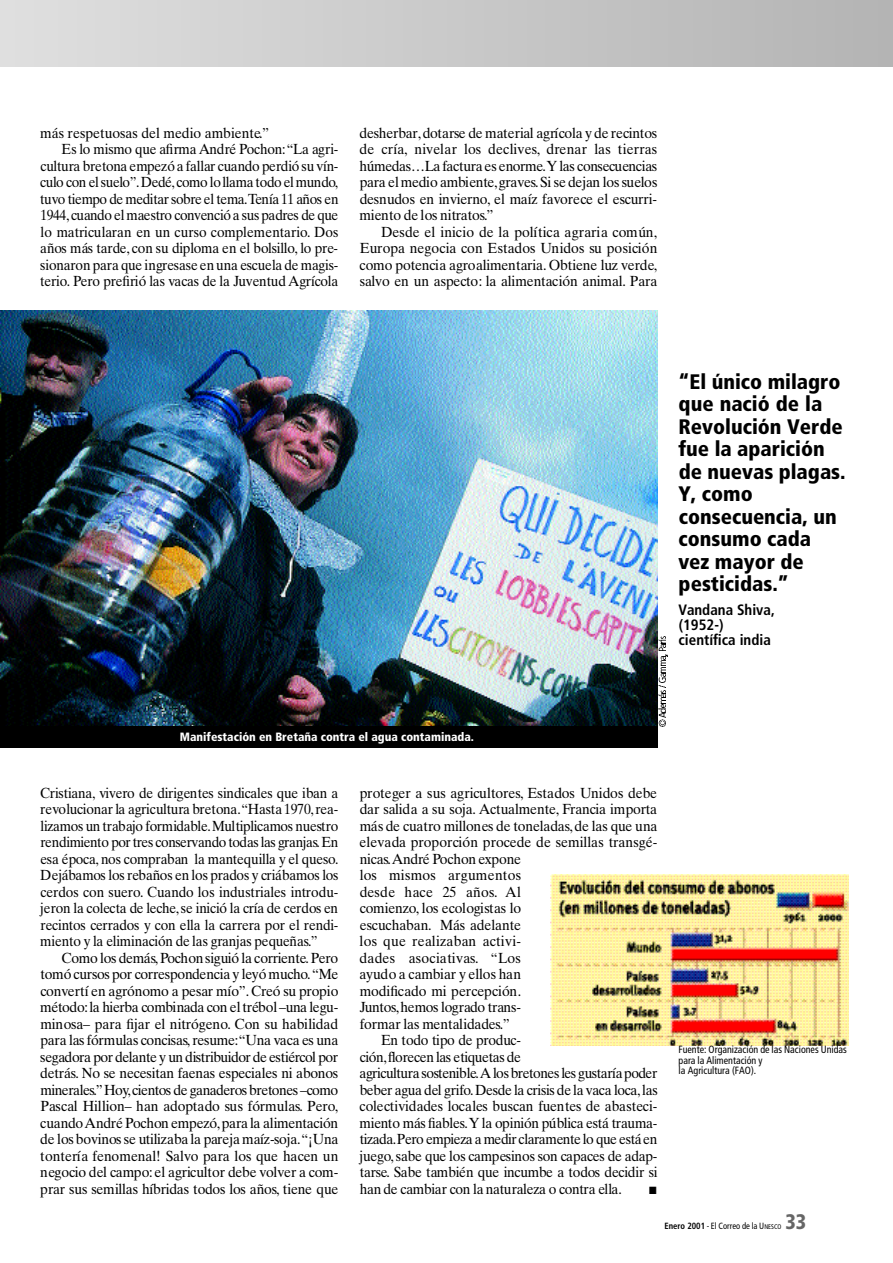
<style>
.page{position:relative;width:893px;height:1263px;background:#fff}
.page>*{position:absolute;margin:0;border:0;box-sizing:border-box;transform-origin:0 0}
.t1{font:900 condensed 21px/22.5px "Frutiger";color:#000}
.t2{font:900 condensed 21px "Frutiger";color:#666;scale:.95 1}
.t3{font:700 condensed 15px/15px "Frutiger";color:#000}
.t4{font:14.7px/16.5px "Times Ten";letter-spacing:-.015em;color:#000;text-align:justify;scale:.95 1}
.t5{font:14.7px/16.5px "Times Ten";letter-spacing:-.015em;color:#000;text-align:justify;scale:.93 1}
.t6{font:14.7px "Times Ten";letter-spacing:-.015em;color:#000;scale:.94 1}
.t7{font:14.7px "Times Ten";letter-spacing:-.035em;color:#000;scale:.94 1}
.t8{font:14.7px "Times Ten";letter-spacing:.015em;color:#000;scale:.95 1}
.t9{font:14.7px "Times Ten";letter-spacing:.02em;color:#000;scale:.95 1}
.t10{font:900 condensed 12px "Frutiger";color:#fff}
.t11{font:condensed 10.5px/10.5px "Frutiger";color:#000;scale:.95 1}
.t12{font:10.5px "Zapf Dingbats";color:#000;scale:.94 1}
.t13{font:condensed 9px "Frutiger";color:#000;scale:.95 1}
.s1{font-weight:700}
.s2{font-size:6.75px}
</style>
<div class="page">
<img style="left:0;top:310px;width:657px;height:417px">
<div style="left:0;top:727px;width:657px;height:21px;background:#000"></div>
<img style="left:550px;top:875px;width:298px;height:170px">
<svg style="left:656px;top:636px;width:11px;height:90px"></svg>
<p class="t4" style="left:40px;top:126px;width:242px">más respetuosas del medio ambiente.”</p>
<p class="t5" style="left:62px;top:142px;width:299px">Es lo mismo que afirma André Po c h o n :“La agri-</p>
<p class="t5" style="left:40px;top:159px;width:322px">cultura bretona empezó a fallar cuando perdió su vín-</p>
<p class="t5" style="left:40px;top:175px;width:322px">culo con el suelo”.D e d é ,como lo llama todo el mundo,</p>
<p class="t5" style="left:40px;top:192px;width:322px">tuvo tiempo de meditar sobre el tema.Tenía 11 años en</p>
<p class="t5" style="left:40px;top:208px;width:322px">1 9 4 4 , cuando el maestro convenció a sus padres de que</p>
<p class="t5" style="left:40px;top:225px;width:322px">lo matricularan en un curso complementario. D o s</p>
<p class="t5" style="left:40px;top:241px;width:322px">años más tarde, con su diploma en el bolsillo, lo pre-</p>
<p class="t5" style="left:40px;top:258px;width:322px">sionaron para que ingresase en una escuela de magis-</p>
<p class="t5" style="left:40px;top:274px;width:322px">t e r i o. Pero prefirió las vacas de la Juventud A g r í c o l a</p>
<p class="t4" style="left:359px;top:126px;width:315px">d e s h e r b a r,dotarse de material agrícola y de recintos de cría, nivelar los declives, drenar las tierras húmedas…La factura es enorme.Y las consecuencias para el medio ambiente,g r a v e s.Si se dejan los suelos desnudos en invierno, el maíz favorece el escurri&shy;miento de los nitratos.”</p>
<p class="t4" style="left:359px;top:225px;width:315px;text-indent:22px">Desde el inicio de la política agraria común, Europa negocia con Estados Unidos su posición como potencia agroalimentaria. Obtiene luz verde, salvo en un aspecto: la alimentación animal. P a r a</p>
<h1 class="t1" style="left:678px;top:372px;width:169px">“El único milagro que nació de la<br>Revolución Verde fue la aparición de nuevas plagas.<br>Y, como consecuencia, un consumo cada vez mayor de pesticidas.”</h1>
<p class="t3" style="left:678px;top:603px;width:98px">Vandana Shiva, (1952-) científica india</p>
<p class="t10" style="left:180px;top:732px;width:295px">Manifestación en Bretaña contra el agua contaminada.</p>
<p class="t5" style="left:40px;top:786px;width:322px">C r i s t i a n a , vivero de dirigentes sindicales que iban a revolucionar la agricultura bretona.“Hasta 1970,r e a&shy;lizamos un trabajo formidable.Multiplicamos nuestro rendimiento por tres conservando todas las granjas.E n esa época, nos compraban la mantequilla y el queso.<br>Dejábamos los rebaños en los prados y criábamos los cerdos con suero. Cuando los industriales introdu&shy;jeron la colecta de leche, se inició la cría de cerdos en recintos cerrados y con ella la carrera por el rendi&shy;miento y la eliminación de las granjas pequeñas.”</p>
<p class="t4" style="left:40px;top:951px;width:315px;text-indent:21px">Como los demás,Pochon siguió la corriente.P e r o tomó cursos por correspondencia y leyó mucho.“ M e convertí en agrónomo a pesar mío”. Creó su propio m é t o d o :la hierba combinada con el trébol –una legu&shy;minosa– para fijar el nitrógeno. Con su habilidad para las fórmulas concisas, r e s u m e :“Una vaca es una segadora por delante y un distribuidor de estiércol por d e t r á s. No se necesitan faenas especiales ni abonos m i n e r a l e s.”H o y,cientos de ganaderos bretones –como Pascal Hillion– han adoptado sus fórmulas. P e r o, cuando André Pochon empezó,para la alimentación de los bovinos se utilizaba la pareja maíz-soja.“ ¡ U n a tontería fenomenal! Salvo para los que hacen un negocio del campo: el agricultor debe volver a com&shy;prar sus semillas híbridas todos los años, tiene que</p>
<p class="t4" style="left:360px;top:786px;width:314px">proteger a sus agricultores, Estados Unidos debe</p>
<p class="t4" style="left:360px;top:802px;width:315px">dar salida a su soja. A c t u a l m e n t e, Francia importa</p>
<p class="t4" style="left:360px;top:819px;width:315px">más de cuatro millones de toneladas,de las que una</p>
<p class="t4" style="left:359px;top:835px;width:315px">elevada proporción procede de semillas transgé-</p>
<p class="t4" style="left:360px;top:852px;width:171px">n i c a s.André Pochon expone</p>
<p class="t8" style="left:360px;top:869px;width:171px">los mismos argumentos</p>
<p class="t4" style="left:360px;top:885px;width:171px">desde hace 25 años. A l</p>
<p class="t4" style="left:359px;top:901px;width:171px">c o m i e n z o, los ecologistas lo</p>
<p class="t4" style="left:360px;top:918px;width:171px">e s c u c h a b a n . Más adelante</p>
<p class="t8" style="left:359px;top:935px;width:171px">los que realizaban activi-</p>
<p class="t9" style="left:359px;top:952px;width:171px">dades asociativas. “ L o s</p>
<p class="t4" style="left:359px;top:967px;width:172px">ayudo a cambiar y ellos han</p>
<p class="t4" style="left:360px;top:984px;width:171px">m o d i ficado mi percepción.</p>
<p class="t4" style="left:360px;top:1000px;width:171px">Ju n t o s,hemos logrado trans-</p>
<p class="t4" style="left:360px;top:1017px;width:159px">formar las mentalidades.”</p>
<p class="t6" style="left:381px;top:1034px;width:151px">En todo tipo de produc-</p>
<p class="t6" style="left:360px;top:1051px;width:173px">c i ó n ,florecen las etiquetas de</p>
<p class="t7" style="left:359px;top:1067px;width:318px">agricultura sostenible.A los bretones les gustaría poder</p>
<p class="t6" style="left:360px;top:1084px;width:318px">beber agua del grifo. Desde la crisis de la vaca loca,l a s</p>
<p class="t6" style="left:359px;top:1100px;width:318px">colectividades locales buscan fuentes de abasteci-</p>
<p class="t6" style="left:359px;top:1117px;width:318px">miento más fia b l e s.Y la opinión pública está trauma-</p>
<p class="t7" style="left:360px;top:1133px;width:318px">t i z a d a .Pero empieza a medir claramente lo que está en</p>
<p class="t6" style="left:359px;top:1150px;width:318px">j u e g o, sabe que los campesinos son capaces de adap-</p>
<p class="t6" style="left:360px;top:1166px;width:318px">t a r s e. Sabe también que incumbe a todos decidir si</p>
<p class="t6" style="left:360px;top:1183px;width:280px">han de cambiar con la naturaleza o contra ella.</p>
<p class="t12" style="left:649px;top:1185px;width:9px">■</p>
<p class="t11" style="left:678px;top:1045px;width:179px">Fuente: Organización de las Naciones Unidas para la Alimentación y<br>la Agricultura (FAO).</p>
<p class="t13" style="left:664px;top:1222px;width:124px"><span class="s1">Enero 2001</span> - El Correo de la U<span class="s2">NESCO</span></p>
<h1 class="t2" style="left:785px;top:1214px;width:23px">33</h1>
</div>
